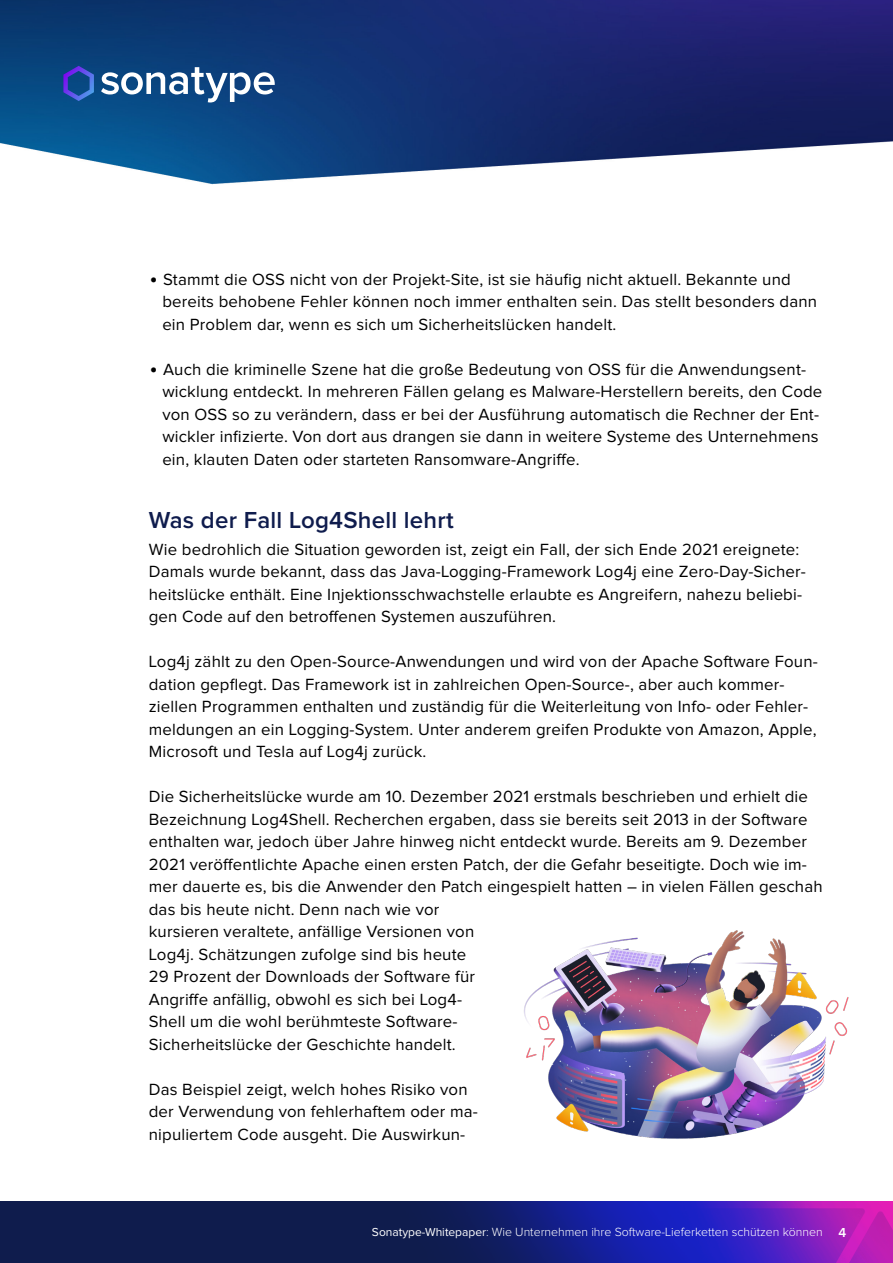
<style>
.page{position:relative;width:893px;height:1263px;background:#fff}
.page>*{position:absolute;margin:0;border:0;box-sizing:border-box;transform-origin:0 0}
.Headline{font:600 24px "Proxima Nova";letter-spacing:.01em;color:#0f1c4d}
.Fließtext{font:16.8px/22.5px "Proxima Nova";letter-spacing:.01em;color:#000}
.t1{font:300 12.3px "Proxima Nova";color:#fff}
.s1{font-family:"Lato";font-weight:300}
.s2{font-weight:400;font-size:12px}
.s3{font-size:12px}
.s4{font-weight:600;font-size:13.5px}
</style>
<div class="page">
<img style="left:0;top:0;width:893px;height:185px">
<img style="left:0;top:1201px;width:893px;height:62px">
<svg style="left:101px;top:67px;width:174px;height:35px"></svg>
<img style="left:63px;top:66px;width:31px;height:35px">
<img style="left:524px;top:930px;width:325px;height:209px">
<p class="Fließtext" style="left:162px;top:268px;width:656px;text-indent:-14px"><span class="s1">•</span> Stammt die OSS nicht von der Projekt-Site, ist sie häufig nicht aktuell. Bekannte und bereits behobene Fehler können noch immer enthalten sein. Das stellt besonders dann ein Problem dar, wenn es sich um Sicherheitslücken handelt.</p>
<p class="Fließtext" style="left:162px;top:358px;width:662px;text-indent:-14px"><span class="s1">•</span> Auch die kriminelle Szene hat die große Bedeutung von OSS für die Anwendungsent&shy;wicklung entdeckt. In mehreren Fällen gelang es Malware-Herstellern bereits, den Code von OSS so zu verändern, dass er bei der Ausführung automatisch die Rechner der Ent&shy;wickler infizierte. Von dort aus drangen sie dann in weitere Systeme des Unternehmens ein, klauten Daten oder starteten Ransomware-Angriffe.</p>
<p class="Headline" style="left:149px;top:509px;width:306px">Was der Fall Log4Shell lehrt</p>
<p class="Fließtext" style="left:149px;top:538px;width:659px">Wie bedrohlich die Situation geworden ist, zeigt ein Fall, der sich Ende 2021 ereignete:<br>Damals wurde bekannt, dass das Java-Logging-Framework Log4j eine Zero-Day-Sicher&shy;heitslücke enthält. Eine Injektionsschwachstelle erlaubte es Angreifern, nahezu beliebi&shy;gen Code auf den betroffenen Systemen auszuführen.</p>
<p class="Fließtext" style="left:149px;top:651px;width:670px">Log4j zählt zu den Open-Source-Anwendungen und wird von der Apache Software Foun&shy;dation gepflegt. Das Framework ist in zahlreichen Open-Source-, aber auch kommer&shy;ziellen Programmen enthalten und zuständig für die Weiterleitung von Info- oder Fehler&shy;meldungen an ein Logging-System. Unter anderem greifen Produkte von Amazon, Apple, Microsoft und Tesla auf Log4j zurück.</p>
<p class="Fließtext" style="left:149px;top:786px;width:675px">Die Sicherheitslücke wurde am 10. Dezember 2021 erstmals beschrieben und erhielt die Bezeichnung Log4Shell. Recherchen ergaben, dass sie bereits seit 2013 in der Software enthalten war, jedoch über Jahre hinweg nicht entdeckt wurde. Bereits am 9. Dezember 2021 veröffentlichte Apache einen ersten Patch, der die Gefahr beseitigte. Doch wie im&shy;mer dauerte es, bis die Anwender den Patch eingespielt hatten – in vielen Fällen geschah das bis heute nicht. Denn nach wie vor<br>kursieren veraltete, anfällige Versionen von<br>Log4j. Schätzungen zufolge sind bis heute<br>29 Prozent der Downloads der Software für<br>Angriffe anfällig, obwohl es sich bei Log4-<br>Shell um die wohl berühmteste Software-<br>Sicherheitslücke der Geschichte handelt.</p>
<p class="Fließtext" style="left:149px;top:1078px;width:330px">Das Beispiel zeigt, welch hohes Risiko von der Verwendung von fehlerhaftem oder ma&shy;nipuliertem Code ausgeht. Die Auswirkun-</p>
<p class="t1" style="left:372px;top:1226px;width:476px"><span class="s2">Sonatype-Whitepaper</span><span class="s3">:</span> Wie Unternehmen ihre Software-Lieferketten schützen können <span class="s4">4</span></p>
</div>
